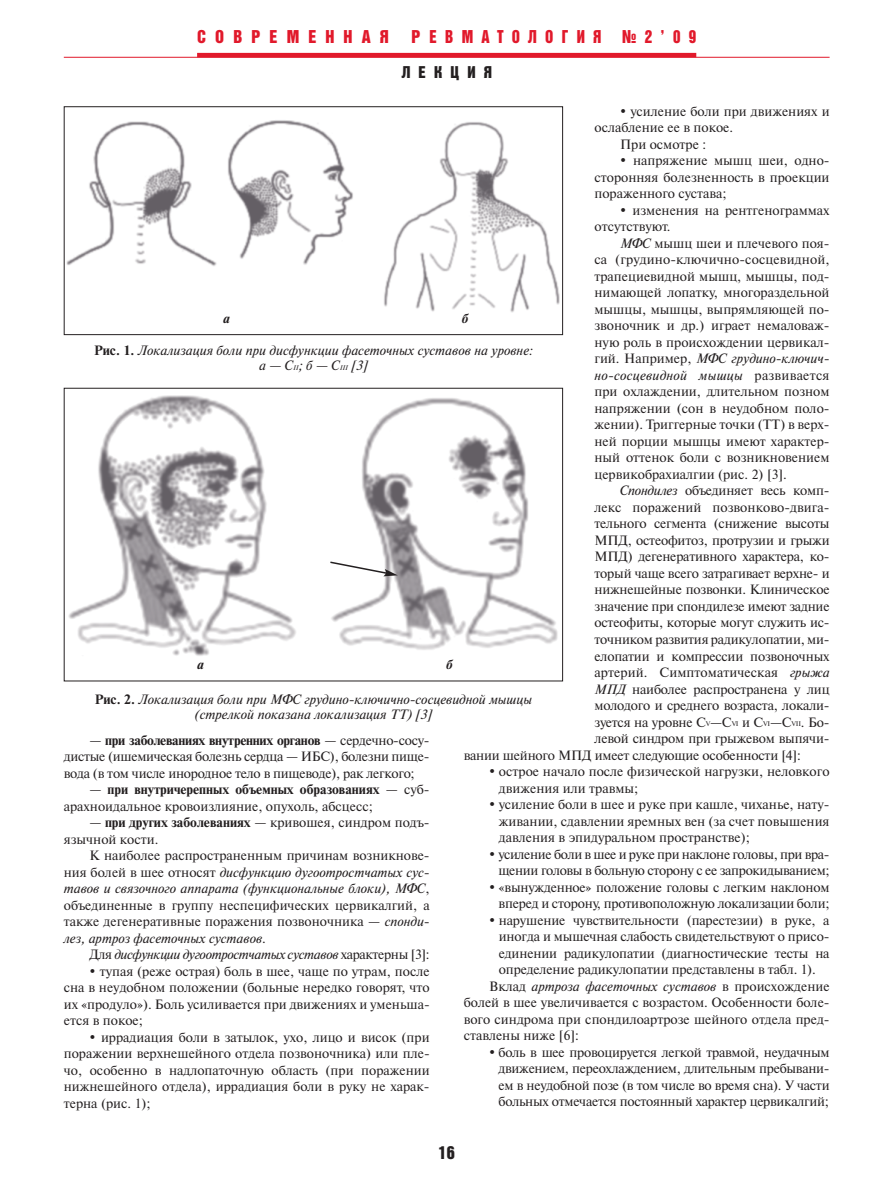
<style>
.page{position:relative;width:893px;height:1190px;background:#fff}
.page>*{position:absolute;margin:0;border:0;box-sizing:border-box;transform-origin:0 0}
.t1{font:18px "Bastion Kontrast";letter-spacing:.505em;color:#e1192b}
.t2{font:18px "Bastion Kontrast";color:#231f20}
.t3{font:16.5px "Bastion Kontrast";letter-spacing:.495em;color:#231f20}
.t4{font:13.5px/16.5px "Newton C";letter-spacing:-.01em;color:#231f20;text-align:justify}
.t5{font:italic 13.5px/15px "Newton C";color:#231f20;text-align:center}
.t6{font:italic 13.5px "Newton C";letter-spacing:-.025em;color:#231f20}
.t7{font:italic 700 13.5px "Newton C";color:#231f20}
.s1{font-style:italic}
.s2{font-size:6.75px}
.s3{font-style:normal}
.s4{font-weight:700;font-style:normal}
.s5{font-weight:700}
</style>
<div class="page">
<hr style="left:64px;top:57px;width:765px;height:1px;background:#e1192b">
<hr style="left:197px;top:53px;width:499px;height:4px;background:#e1192b">
<img style="left:66px;top:120px;width:494px;height:193px">
<div style="left:64px;top:106px;width:499px;height:229px;border:1px solid #231f20"></div>
<img style="left:68px;top:395px;width:490px;height:261px">
<div style="left:64px;top:388px;width:499px;height:293px;border:1px solid #231f20"></div>
<svg style="left:328px;top:560px;width:70px;height:16px"></svg>
<h1 class="t1" style="left:197px;top:30px;width:193px">СОВPEМЕННАЯ</h1>
<h1 class="t1" style="left:411px;top:30px;width:286px">РЕВМАТОЛОГИЯ №2’09</h1>
<p class="t3" style="left:401px;top:66px;width:92px">ЛЕКЦИЯ</p>
<p class="t4" style="left:620px;top:104px;width:211px">• усиление боли при движениях и</p>
<p class="t4" style="left:594px;top:121px;width:140px">ослабление ее в покое.</p>
<p class="t4" style="left:620px;top:137px;width:88px">При осмотре :</p>
<p class="t4" style="left:594px;top:154px;width:236px;text-indent:26px">• напряжение мышц шеи, одно&shy;сторонняя болезненность в проекции пораженного сустава;</p>
<p class="t4" style="left:594px;top:203px;width:236px;text-indent:26px">• изменения на рентгенограммах отсутствуют.</p>
<p class="t4" style="left:594px;top:236px;width:236px;text-indent:26px"><span class="s1">МФС</span> мышц шеи и плечевого поя&shy;са (грудино-ключично-сосцевидной, трапециевидной мышц, мышцы, под&shy;нимающей лопатку, многораздельной мышцы, мышцы, выпрямляющей по&shy;звоночник и др.) играет немаловаж&shy;ную роль в происхождении цервикал&shy;гий. Например, <span class="s1">МФС грудино-ключич&shy;но-сосцевидной мышцы</span> развивается при охлаждении, длительном позном напряжении (сон в неудобном поло&shy;жении). Триггерные точки (ТТ) в верх&shy;ней порции мышцы имеют характер&shy;ный оттенок боли с возникновением цервикобрахиалгии (рис. 2) [3].</p>
<p class="t4" style="left:620px;top:484px;width:211px"><span class="s1">Спондилез</span> объединяет весь комп-</p>
<p class="t4" style="left:594px;top:500px;width:236px">лекс поражений позвонково-двига-</p>
<p class="t4" style="left:594px;top:517px;width:236px">тельного сегмента (снижение высоты</p>
<p class="t4" style="left:594px;top:533px;width:236px">МПД, остеофитоз, протрузии и грыжи</p>
<p class="t4" style="left:594px;top:550px;width:236px">МПД) дегенеративного характера, ко-</p>
<p class="t4" style="left:594px;top:566px;width:236px">торый чаще всего затрагивает верхне- и</p>
<p class="t4" style="left:594px;top:583px;width:236px">нижнешейные позвонки. Клиническое</p>
<p class="t4" style="left:594px;top:599px;width:236px">значение при спондилезе имеют задние</p>
<p class="t4" style="left:594px;top:616px;width:236px">остеофиты, которые могут служить ис-</p>
<p class="t4" style="left:594px;top:632px;width:236px">точником развития радикулопатии, ми-</p>
<p class="t4" style="left:594px;top:649px;width:236px">елопатии и компрессии позвоночных</p>
<p class="t4" style="left:594px;top:665px;width:236px">артерий. Симптоматическая <span class="s1">грыжа</span></p>
<p class="t4" style="left:594px;top:682px;width:236px"><span class="s1">МПД</span> наиболее распространена у лиц</p>
<p class="t4" style="left:594px;top:698px;width:236px">молодого и среднего возраста, локали-</p>
<p class="t4" style="left:594px;top:715px;width:236px">зуется на уровне С<span class="s2">V</span>—С<span class="s2">VI</span> и С<span class="s2">VI</span>—С<span class="s2">VII</span>. Бо-</p>
<p class="t4" style="left:594px;top:731px;width:236px">левой синдром при грыжевом выпячи-</p>
<p class="t4" style="left:463px;top:748px;width:338px">вании шейного МПД имеет следующие особенности [4]:</p>
<p class="t4" style="left:499px;top:764px;width:332px;text-indent:-10px">• острое начало после физической нагрузки, неловкого движения или травмы;</p>
<p class="t4" style="left:499px;top:797px;width:332px;text-indent:-10px">• усиление боли в шее и руке при кашле, чиханье, нату&shy;живании, сдавлении яремных вен (за счет повышения давления в эпидуральном пространстве);</p>
<p class="t4" style="left:489px;top:847px;width:342px;text-align:right">• усиление боли в шее и руке при наклоне головы, при вра&shy;щении головы в больную сторону с ее запрокидыванием;</p>
<p class="t4" style="left:489px;top:880px;width:342px;text-align:right">• «вынужденное» положение головы с легким наклоном вперед и сторону, противоположную локализации боли;</p>
<p class="t4" style="left:489px;top:913px;width:342px">• нарушение чувствительности (парестезии) в руке, а</p>
<p class="t4" style="left:499px;top:929px;width:332px">иногда и мышечная слабость свидетельствуют о присо-</p>
<p class="t4" style="left:499px;top:946px;width:332px">единении радикулопатии (диагностические тесты на</p>
<p class="t4" style="left:499px;top:962px;width:318px">определение радикулопатии представлены в табл. 1).</p>
<p class="t5" style="left:489px;top:979px;width:342px"><span class="s3">Вклад</span> артроза фасеточных суставов <span class="s3">в происхождение</span></p>
<p class="t4" style="left:463px;top:995px;width:367px">болей в шее увеличивается с возрастом. Особенности боле-</p>
<p class="t4" style="left:463px;top:1012px;width:367px">вого синдрома при спондилоартрозе шейного отдела пред-</p>
<p class="t4" style="left:463px;top:1028px;width:117px">ставлены ниже [6]:</p>
<p class="t4" style="left:498px;top:1045px;width:332px;text-indent:-9px">• боль в шее провоцируется легкой травмой, неудачным движением, переохлаждением, длительным пребывани&shy;ем в неудобной позе (в том числе во время сна). У части больных отмечается постоянный характер цервикалгий;</p>
<p class="t7" style="left:223px;top:313px;width:8px">а</p>
<p class="t7" style="left:462px;top:313px;width:8px">б</p>
<p class="t5" style="left:94px;top:344px;width:440px"><span class="s4">Рис. 1.</span> Локализация боли при дисфункции фасеточных суставов на уровне: а — С<span class="s2">II</span>; б — C<span class="s2">III</span> [3]</p>
<p class="t7" style="left:197px;top:659px;width:8px">а</p>
<p class="t7" style="left:446px;top:659px;width:8px">б</p>
<p class="t5" style="left:95px;top:693px;width:439px"><span class="s4">Рис. 2.</span> Локализация боли при МФС грудино-ключично-сосцевидной мышцы (стрелкой показана локализация ТТ) [3]</p>
<p class="t4" style="left:64px;top:733px;width:367px;text-indent:26px">— <span class="s5">при заболеваниях внутренних органов</span> — сердечно-сосу&shy;дистые (ишемическая болезнь сердца — ИБС), болезни пище&shy;вода (в том числе инородное тело в пищеводе), рак легкого;</p>
<p class="t4" style="left:64px;top:782px;width:367px;text-indent:26px">— <span class="s5">при внутричерепных объемных образованиях</span> — суб&shy;арахноидальное кровоизлияние, опухоль, абсцесс;</p>
<p class="t4" style="left:64px;top:815px;width:367px;text-indent:26px">— <span class="s5">при других заболеваниях</span> — кривошея, синдром подъ&shy;язычной кости.</p>
<p class="t4" style="left:64px;top:848px;width:367px;text-indent:26px">К наиболее распространенным причинам возникнове&shy;ния болей в шее относят <span class="s1">дисфункцию дугоотростчатых сус&shy;тавов и связочного аппарата (функциональные блоки), МФС</span>, объединенные в группу неспецифических цервикалгий, а также дегенеративные поражения позвоночника — <span class="s1">спонди&shy;лез, артроз фасеточных суставов</span>.</p>
<p class="t6" style="left:89px;top:949px;width:342px"><span class="s3">Для</span> дисфункции дугоотростчатых суставов <span class="s3">характерны [3]:</span></p>
<p class="t4" style="left:64px;top:964px;width:367px;text-indent:26px">• тупая (реже острая) боль в шее, чаще по утрам, после сна в неудобном положении (больные нередко говорят, что их «продуло»). Боль усиливается при движениях и уменьша&shy;ется в покое;</p>
<p class="t4" style="left:64px;top:1030px;width:367px;text-indent:26px">• иррадиация боли в затылок, ухо, лицо и висок (при поражении верхнешейного отдела позвоночника) или пле&shy;чо, особенно в надлопаточную область (при поражении нижнешейного отдела), иррадиация боли в руку не харак&shy;терна (рис. 1);</p>
<h1 class="t2" style="left:438px;top:1145px;width:18px">16</h1>
</div>
